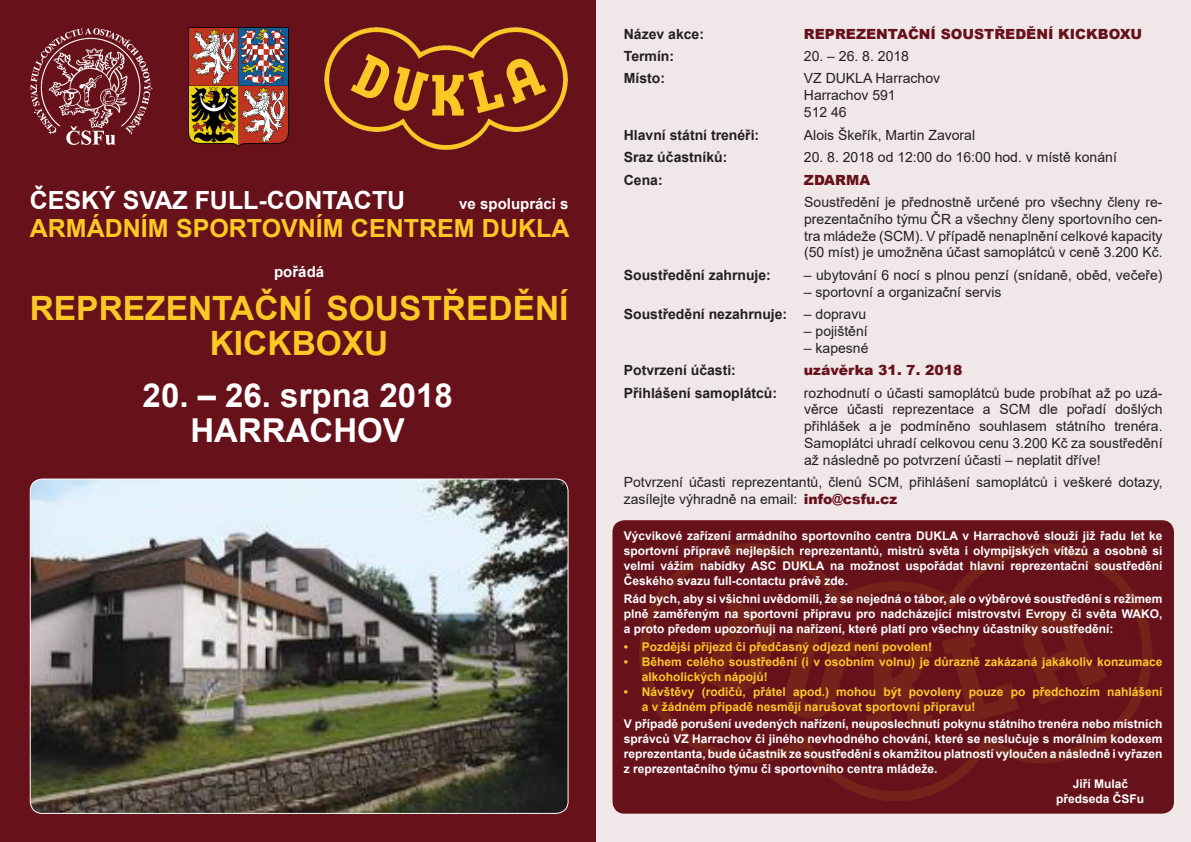
<style>
.page{position:relative;width:1191px;height:842px;background:#fff}
.page>*{position:absolute;margin:0;border:0;box-sizing:border-box;transform-origin:0 0}
.t1{font:700 33.5px "Arial";color:#fcc826}
.t2{font:700 33px/35px "Arial";color:#fff;text-align:center}
.t3{font:700 25px "Arial";color:#fcc826}
.t4{font:700 25px "Arial";color:#fff}
.t5{font:700 15px "Arial";color:#fff}
.t6{font:14px/16.8px "Arial";color:#231f20}
.t7{font:700 14px "Arial";color:#231f20}
.t8{font:900 14px "Arial";color:#67111a}
.t9{font:700 12px/15px "Arial";color:#fff;text-align:justify}
.t10{font:700 12px/15px "Arial";color:#fcc826}
.s1{font-weight:400}
.s2{font-weight:900;color:#67111a}
</style>
<div class="page">
<div style="left:587px;top:0;width:604px;height:842px;background:#f0e7e8"></div>
<div style="left:612px;top:520px;width:562px;height:294px;background:#67111a;border-radius:12px"></div>
<div style="left:0;top:0;width:595px;height:842px;background:#67111a"></div>
<img style="left:324px;top:27px;width:244px;height:123px">
<img style="left:30px;top:28px;width:123px;height:117px">
<img style="left:188px;top:28px;width:100px;height:120px">
<img style="left:30px;top:479px;width:538px;height:334px">
<img style="left:639px;top:543px;width:513px;height:258px">
<p class="t4" style="left:30px;top:183px;width:377px">ČESKÝ SVAZ FULL-CONTACTU</p>
<p class="t5" style="left:459px;top:193px;width:111px">ve spolupráci s</p>
<p class="t3" style="left:30px;top:211px;width:541px">ARMÁDNÍM SPORTOVNÍM CENTREM DUKLA</p>
<p class="t5" style="left:274px;top:261px;width:52px">pořádá</p>
<p class="t1" style="left:30px;top:285px;width:540px">REPREZENTAČNÍ SOUSTŘEDĚNÍ</p>
<p class="t1" style="left:210px;top:320px;width:180px">KICKBOXU</p>
<p class="t2" style="left:143px;top:378px;width:312px">20. – 26. srpna 2018<br>HARRACHOV</p>
<p class="t7" style="left:624px;top:24px;width:82px">Název akce:</p>
<p class="t8" style="left:804px;top:23px;width:340px">REPREZENTAČNÍ SOUSTŘEDĚNÍ KICKBOXU</p>
<p class="t7" style="left:624px;top:46px;width:52px">Termín:</p>
<p class="t6" style="left:804px;top:48px;width:107px">20. – 26. 8. 2018</p>
<p class="t7" style="left:624px;top:69px;width:43px">Místo:</p>
<p class="t6" style="left:804px;top:70px;width:138px">VZ DUKLA Harrachov</p>
<p class="t6" style="left:804px;top:87px;width:93px">Harrachov 591<br>512 46</p>
<p class="t7" style="left:624px;top:125px;width:137px">Hlavní státní trenéři:</p>
<p class="t6" style="left:804px;top:126px;width:173px">Alois Škeřík, Martin Zavoral</p>
<p class="t7" style="left:624px;top:147px;width:105px">Sraz účastníků:</p>
<p class="t6" style="left:804px;top:149px;width:314px">20. 8. 2018 od 12:00 do 16:00 hod. v místě konání</p>
<p class="t7" style="left:624px;top:170px;width:40px">Cena:</p>
<p class="t8" style="left:804px;top:169px;width:68px">ZDARMA</p>
<p class="t6" style="left:804px;top:194px;width:360px;text-align:justify">Soustředění je přednostně určené pro všechny členy re&shy;prezentačního týmu ČR a všechny členy sportovního cen&shy;tra mládeže (SCM). V případě nenaplnění celkové kapacity (50 míst) je umožněna účast samoplátců v ceně 3.200 Kč.</p>
<p class="t7" style="left:624px;top:265px;width:149px">Soustředění zahrnuje:</p>
<p class="t6" style="left:804px;top:266px;width:360px">– ubytování 6 nocí s plnou penzí (snídaně, oběd, večeře)</p>
<p class="t6" style="left:804px;top:283px;width:199px">– sportovní a organizační servis</p>
<p class="t7" style="left:624px;top:304px;width:244px">Soustředění nezahrnuje: <span class="s1">– dopravu</span></p>
<p class="t6" style="left:804px;top:322px;width:65px">– pojištění</p>
<p class="t6" style="left:804px;top:339px;width:66px">– kapesné</p>
<p class="t7" style="left:624px;top:360px;width:114px">Potvrzení účasti:</p>
<p class="t8" style="left:804px;top:360px;width:160px">uzávěrka 31. 7. 2018</p>
<p class="t7" style="left:624px;top:383px;width:155px">Přihlášení samoplátců:</p>
<p class="t6" style="left:804px;top:384px;width:360px;text-align:justify">rozhodnutí o účasti samoplátců bude probíhat až po uzá&shy;věrce účasti reprezentace a SCM dle pořadí došlých přihlášek a je podmíněno souhlasem státního trenéra.<br>Samoplátci uhradí celkovou cenu 3.200 Kč za soustředění až následně po potvrzení účasti – neplatit dříve!</p>
<p class="t6" style="left:624px;top:474px;width:540px">Potvrzení účasti reprezentantů, členů SCM, přihlášení samoplátců i veškeré dotazy, zasílejte výhradně na email: <span class="s2">info@csfu.cz</span></p>
<p class="t9" style="left:624px;top:528px;width:540px">Výcvikové zařízení armádního sportovního centra DUKLA v Harrachově slouží již řadu let ke sportovní přípravě nejlepších reprezentantů, mistrů světa i olympijských vítězů a osobně si velmi vážím nabídky ASC DUKLA na možnost uspořádat hlavní reprezentační soustředění Českého svazu full-contactu právě zde.</p>
<p class="t9" style="left:624px;top:591px;width:540px">Rád bych, aby si všichni uvědomili, že se nejedná o tábor, ale o výběrové soustředění s režimem plně zaměřeným na sportovní přípravu pro nadcházející mistrovství Evropy či světa WAKO, a proto předem upozorňuji na nařízení, které platí pro všechny účastníky soustředění:</p>
<p class="t10" style="left:624px;top:639px;width:310px">• Pozdější příjezd či předčasný odjezd není povolen!</p>
<p class="t10" style="left:642px;top:654px;width:522px;text-indent:-18px">• Během celého soustředění (i v osobním volnu) je důrazně zakázaná jakákoliv konzumace alkoholických nápojů!</p>
<p class="t10" style="left:642px;top:684px;width:522px;text-indent:-18px">• Návštěvy (rodičů, přátel apod.) mohou být povoleny pouze po předchozím nahlášení a v žádném případě nesmějí narušovat sportovní přípravu!</p>
<p class="t9" style="left:624px;top:717px;width:540px">V případě porušení uvedených nařízení, neuposlechnutí pokynu státního trenéra nebo místních správců VZ Harrachov či jiného nevhodného chování, které se neslučuje s morálním kodexem reprezentanta, bude účastník ze soustředění s okamžitou platností vyloučen a následně i vyřazen z reprezentačního týmu či sportovního centra mládeže.</p>
<p class="t9" style="left:1072px;top:777px;width:57px">Jiří Mulač</p>
<p class="t9" style="left:1056px;top:792px;width:90px">předseda ČSFu</p>
</div>
